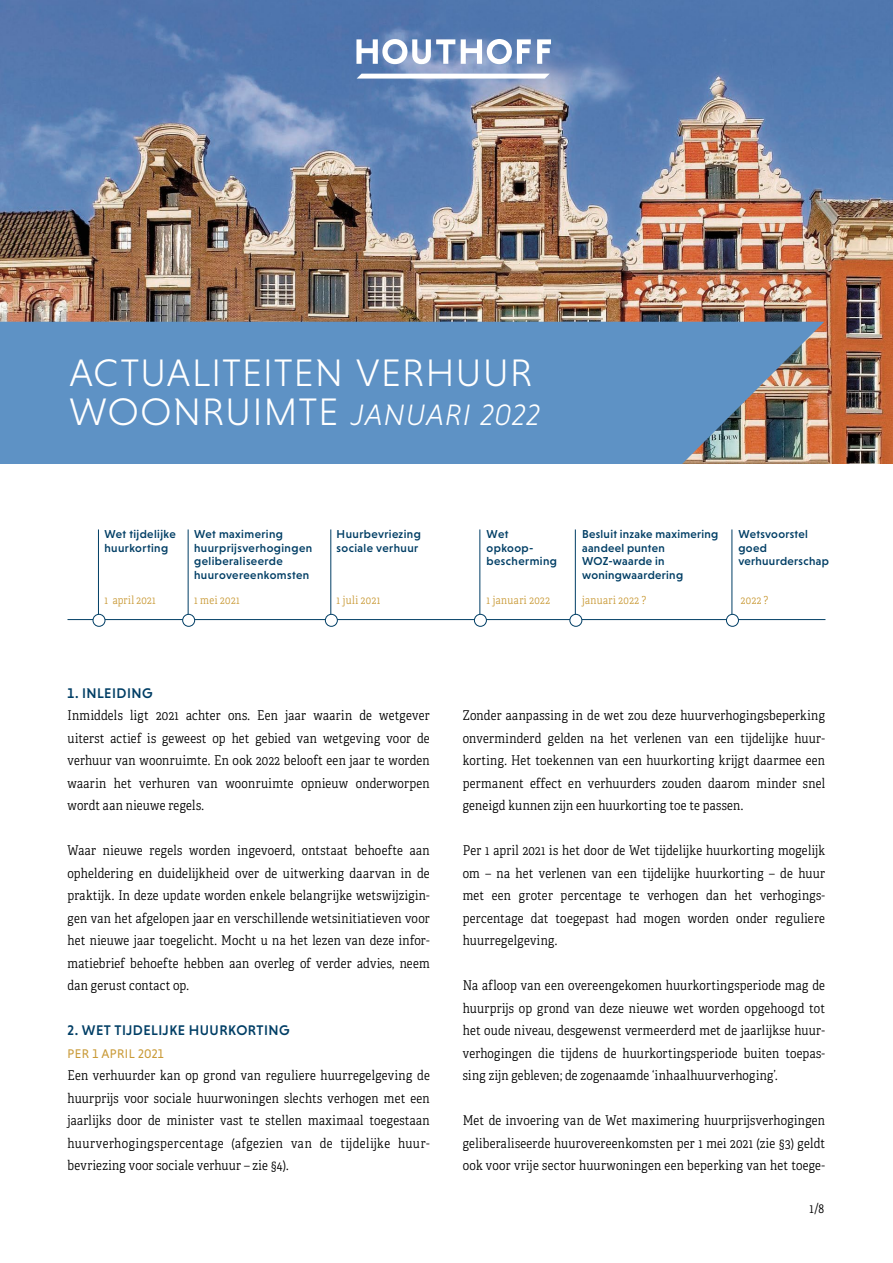
<style>
.page{position:relative;width:893px;height:1263px;background:#fff}
.page>*{position:absolute;margin:0;border:0;box-sizing:border-box;transform-origin:0 0}
.t1{font:300 39px "Niveau Grotesk";letter-spacing:.035em;color:#fff}
.t2{font:italic 300 30px "Niveau Grotesk";letter-spacing:.03em;color:#fff}
.t3{font:500 14.25px "Niveau Grotesk";letter-spacing:.03em;color:#003e65}
.t4{font:300 13.5px/22.5px "Adelle Condensed";letter-spacing:.015em;color:#000;text-align:justify}
.t5{font:12.75px "Niveau Grotesk";letter-spacing:.02em;color:#c99a37}
.t6{font:500 11.7px/13.5px "Niveau Grotesk";letter-spacing:.03em;color:#003e65}
.t7{font:300 11.25px "Adelle Condensed";letter-spacing:.045em;color:#c99a37}
.s1{font-style:normal;font-size:39px}
</style>
<div class="page">
<hr style="left:98px;top:529px;width:1px;height:92px;background:#003e65">
<hr style="left:188px;top:529px;width:1px;height:93px;background:#003e65">
<hr style="left:330px;top:529px;width:1px;height:93px;background:#003e65">
<hr style="left:479px;top:529px;width:1px;height:92px;background:#003e65">
<hr style="left:575px;top:529px;width:1px;height:92px;background:#003e65">
<hr style="left:731px;top:529px;width:1px;height:92px;background:#003e65">
<img style="left:0;top:0;width:892px;height:464px">
<hr style="left:68px;top:619px;width:757px;height:1px;background:#003e65">
<div style="left:93px;top:614px;width:12px;height:12px;background:#fff;border-radius:50%"></div>
<div style="left:93px;top:614px;width:12px;height:13px;border:1px solid #003e65;border-radius:50%"></div>
<div style="left:183px;top:614px;width:12px;height:12px;background:#fff;border-radius:50%"></div>
<div style="left:182px;top:614px;width:13px;height:13px;border:1px solid #003e65;border-radius:50%"></div>
<div style="left:325px;top:614px;width:12px;height:12px;background:#fff;border-radius:50%"></div>
<div style="left:325px;top:614px;width:13px;height:13px;border:1px solid #003e65;border-radius:50%"></div>
<div style="left:474px;top:614px;width:12px;height:12px;background:#fff;border-radius:50%"></div>
<div style="left:474px;top:614px;width:13px;height:13px;border:1px solid #003e65;border-radius:50%"></div>
<div style="left:570px;top:614px;width:12px;height:12px;background:#fff;border-radius:50%"></div>
<div style="left:569px;top:614px;width:13px;height:13px;border:1px solid #003e65;border-radius:50%"></div>
<div style="left:726px;top:614px;width:12px;height:12px;background:#fff;border-radius:50%"></div>
<div style="left:726px;top:614px;width:13px;height:13px;border:1px solid #003e65;border-radius:50%"></div>
<svg style="left:461px;top:39px;width:70px;height:25px"></svg>
<svg style="left:537px;top:39px;width:14px;height:25px"></svg>
<svg style="left:356px;top:39px;width:99px;height:25px"></svg>
<svg style="left:357px;top:74px;width:193px;height:5px"></svg>
<svg style="left:0;top:322px;width:824px;height:142px;fill:#5e92c5"></svg>
<h1 class="t1" style="left:69px;top:351px;width:465px">ACTUALITEITEN VERHUUR</h1>
<h2 class="t2" style="left:69px;top:398px;width:472px"><span class="s1">WOONRUIMTE</span> JANUARI 2022</h2>
<p class="t6" style="left:104px;top:527px;width:73px">Wet tijdelijke huurkorting</p>
<p class="t7" style="left:104px;top:593px;width:53px">1 april 2021</p>
<p class="t6" style="left:194px;top:527px;width:120px">Wet maximering huurprijsverhogingen geliberaliseerde huurovereenkomsten</p>
<p class="t7" style="left:194px;top:593px;width:47px">1 mei 2021</p>
<p class="t6" style="left:337px;top:527px;width:86px">Huurbevriezing sociale verhuur</p>
<p class="t7" style="left:337px;top:593px;width:45px">1 juli 2021</p>
<p class="t6" style="left:487px;top:527px;width:72px">Wet opkoop&shy;bescherming</p>
<p class="t7" style="left:487px;top:593px;width:65px">1 januari 2022</p>
<p class="t6" style="left:582px;top:527px;width:138px">Besluit inzake maximering aandeel punten<br>WOZ-waarde in woningwaardering</p>
<p class="t7" style="left:582px;top:593px;width:66px">januari 2022 ?</p>
<p class="t6" style="left:738px;top:527px;width:92px">Wetsvoorstel goed verhuurderschap</p>
<p class="t7" style="left:741px;top:593px;width:29px">2022 ?</p>
<p class="t3" style="left:68px;top:685px;width:87px">1. INLEIDING</p>
<p class="t4" style="left:68px;top:704px;width:364px">Inmiddels ligt 2021 achter ons. Een jaar waarin de wetgever uiterst actief is geweest op het gebied van wetgeving voor de verhuur van woonruimte. En ook 2022 belooft een jaar te worden waarin het verhuren van woonruimte opnieuw onderworpen wordt aan nieuwe regels.</p>
<p class="t4" style="left:68px;top:839px;width:364px">Waar nieuwe regels worden ingevoerd, ontstaat behoefte aan opheldering en duidelijkheid over de uitwerking daarvan in de praktijk. In deze update worden enkele belangrijke wetswijzigin&shy;gen van het afgelopen jaar en verschillende wetsinitiatieven voor het nieuwe jaar toegelicht. Mocht u na het lezen van deze infor&shy;matiebrief behoefte hebben aan overleg of verder advies, neem dan gerust contact op.</p>
<p class="t3" style="left:68px;top:1022px;width:224px">2. WET TIJDELIJKE HUURKORTING</p>
<p class="t5" style="left:68px;top:1046px;width:98px">PER 1 APRIL 2021</p>
<p class="t4" style="left:68px;top:1064px;width:364px">Een verhuurder kan op grond van reguliere huurregelgeving de huurprijs voor sociale huurwoningen slechts verhogen met een jaarlijks door de minister vast te stellen maximaal toegestaan huurverhogingspercentage (afgezien van de tijdelijke huur&shy;bevriezing voor sociale verhuur – zie §4).</p>
<p class="t4" style="left:463px;top:704px;width:364px">Zonder aanpassing in de wet zou deze huurverhogingsbeperking onverminderd gelden na het verlenen van een tijdelijke huur&shy;korting. Het toekennen van een huurkorting krijgt daarmee een permanent effect en verhuurders zouden daarom minder snel geneigd kunnen zijn een huurkorting toe te passen.</p>
<p class="t4" style="left:463px;top:839px;width:364px">Per 1 april 2021 is het door de Wet tijdelijke huurkorting mogelijk om – na het verlenen van een tijdelijke huurkorting – de huur met een groter percentage te verhogen dan het verhogings&shy;percentage dat toegepast had mogen worden onder reguliere huurregelgeving.</p>
<p class="t4" style="left:463px;top:974px;width:364px">Na afloop van een overeengekomen huurkortingsperiode mag de huurprijs op grond van deze nieuwe wet worden opgehoogd tot het oude niveau, desgewenst vermeerderd met de jaarlijkse huur&shy;verhogingen die tijdens de huurkortingsperiode buiten toepas&shy;sing zijn gebleven; de zogenaamde ‘inhaalhuurverhoging’.</p>
<p class="t4" style="left:463px;top:1109px;width:364px">Met de invoering van de Wet maximering huurprijsverhogingen geliberaliseerde huurovereenkomsten per 1 mei 2021 (zie §3) geldt ook voor vrije sector huurwoningen een beperking van het toege-</p>
<p class="t4" style="left:810px;top:1197px;width:16px">1/8</p>
</div>
